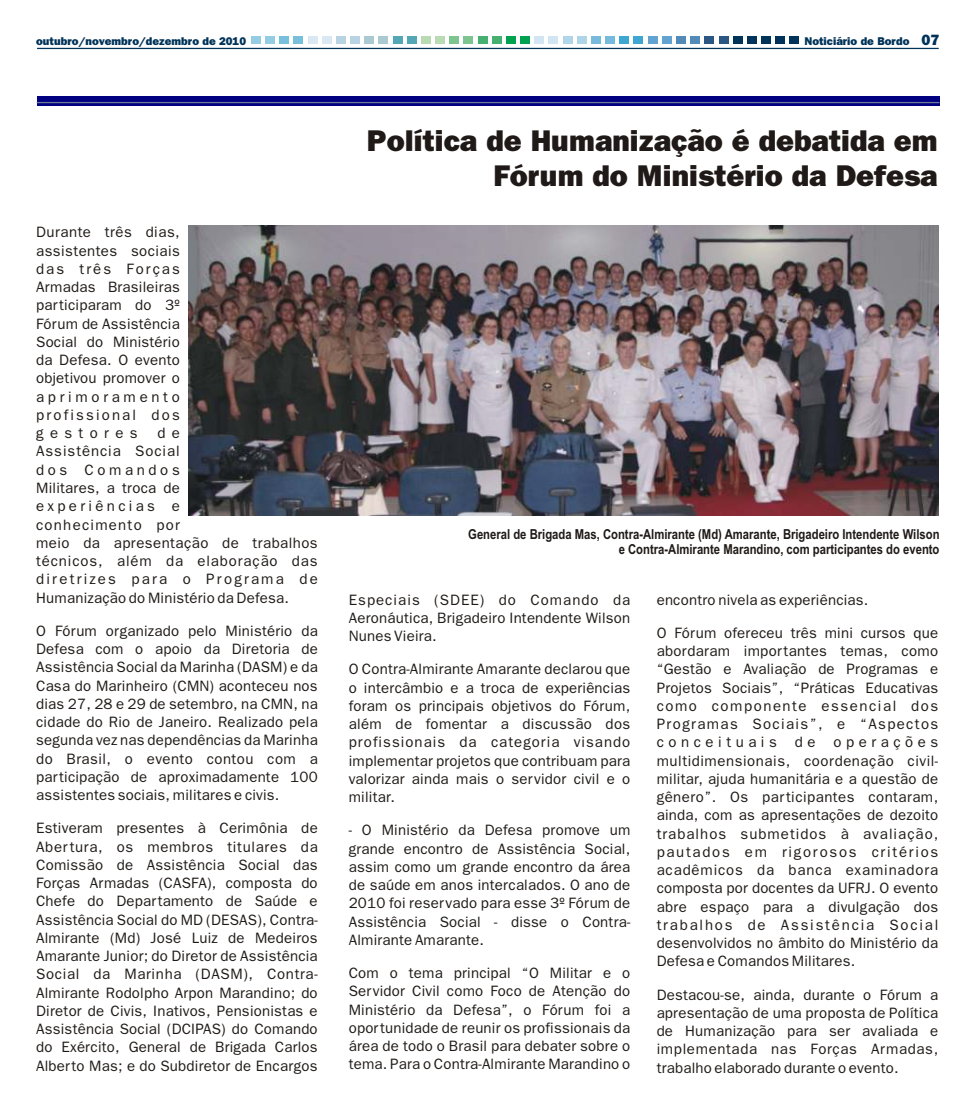
<style>
.page{position:relative;width:975px;height:1117px;background:#fff}
.page>*{position:absolute;margin:0;border:0;box-sizing:border-box;transform-origin:0 0}
.t1{font:800 30px/34.1px "Frankfurt Gothic";color:#1f1a17;text-align:right}
.t2{font:15px/18.2px "Frankfurt Gothic";letter-spacing:.015em;color:#1f1a17;text-align:justify}
.t3{font:15px/18.2px "Frankfurt Gothic";letter-spacing:.06em;color:#1f1a17}
.t4{font:700 13.75px/15.8px "Arial Narrow";color:#1f1a17;text-align:right}
.t5{font:800 11.25px "Frankfurt Gothic";color:#003359}
.s1{font-size:15px}
</style>
<div class="page">
<hr style="left:37px;top:48px;width:902px;height:1px;background:#003359">
<div style="left:761px;top:36px;width:10px;height:8px;background:#003359"></div>
<div style="left:747px;top:36px;width:9px;height:8px;background:#003359"></div>
<div style="left:733px;top:36px;width:9px;height:8px;background:#003359"></div>
<div style="left:719px;top:36px;width:9px;height:8px;background:#2b5782"></div>
<div style="left:705px;top:36px;width:9px;height:8px;background:#2b5782"></div>
<div style="left:691px;top:36px;width:9px;height:8px;background:#548ab8"></div>
<div style="left:676px;top:36px;width:10px;height:8px;background:#548ab8"></div>
<div style="left:662px;top:36px;width:9px;height:8px;background:#63a3d1"></div>
<div style="left:648px;top:36px;width:9px;height:8px;background:#63a3d1"></div>
<div style="left:634px;top:36px;width:9px;height:8px;background:#3da6d1"></div>
<div style="left:620px;top:36px;width:9px;height:8px;background:#3da6d1"></div>
<div style="left:606px;top:36px;width:9px;height:8px;background:#78badb"></div>
<div style="left:591px;top:36px;width:10px;height:8px;background:#78badb"></div>
<div style="left:577px;top:36px;width:9px;height:8px;background:#b0d4e8"></div>
<div style="left:563px;top:36px;width:9px;height:8px;background:#b0d4e8"></div>
<div style="left:549px;top:36px;width:9px;height:8px;background:#d1e6f2"></div>
<div style="left:535px;top:36px;width:9px;height:8px;background:#d1e6f2"></div>
<div style="left:520px;top:36px;width:10px;height:8px;background:#00a14f"></div>
<div style="left:506px;top:36px;width:10px;height:8px;background:#00a14f"></div>
<div style="left:492px;top:36px;width:9px;height:8px;background:#45b070"></div>
<div style="left:478px;top:36px;width:9px;height:8px;background:#45b070"></div>
<div style="left:464px;top:36px;width:9px;height:8px;background:#7dc48f"></div>
<div style="left:450px;top:36px;width:9px;height:8px;background:#7dc48f"></div>
<div style="left:435px;top:36px;width:10px;height:8px;background:#b8dbb3"></div>
<div style="left:421px;top:36px;width:9px;height:8px;background:#b8dbb3"></div>
<div style="left:407px;top:36px;width:9px;height:8px;background:#54a8b5"></div>
<div style="left:393px;top:36px;width:9px;height:8px;background:#54a8b5"></div>
<div style="left:379px;top:36px;width:9px;height:8px;background:#abc9d1"></div>
<div style="left:365px;top:36px;width:9px;height:8px;background:#abc9d1"></div>
<div style="left:350px;top:36px;width:10px;height:8px;background:#b8d4e3"></div>
<div style="left:336px;top:36px;width:9px;height:8px;background:#b8d4e3"></div>
<div style="left:322px;top:36px;width:9px;height:8px;background:#d9e8f2"></div>
<div style="left:308px;top:36px;width:9px;height:8px;background:#d9e8f2"></div>
<div style="left:294px;top:36px;width:9px;height:8px;background:#78bfdb"></div>
<div style="left:280px;top:36px;width:9px;height:8px;background:#78bfdb"></div>
<div style="left:265px;top:36px;width:10px;height:8px;background:#94cce3"></div>
<div style="left:251px;top:36px;width:9px;height:8px;background:#94cce3"></div>
<div style="left:775px;top:36px;width:9px;height:8px;background:#003359"></div>
<div style="left:789px;top:36px;width:9px;height:8px;background:#003359"></div>
<svg style="left:37px;top:96px;width:903px;height:9px;background:#030380"></svg>
<hr style="left:37px;top:102px;width:903px;height:1px;background:#6e7d91">
<img style="left:189px;top:226px;width:749px;height:290px">
<p class="t5" style="left:36px;top:37px;width:212px">outubro/novembro/dezembro de 2010</p>
<p class="t5" style="left:804px;top:37px;width:136px">Noticiário de Bordo <span class="s1">07</span></p>
<p class="t2" style="left:36px;top:224px;width:145px">Durante três dias, assistentes sociais das três Forças Armadas Brasileiras participaram do 3º Fórum de Assistência Social do Ministério da Defesa. O evento objetivou promover o aprimoramento profissional dos gestores</p>
<p class="t3" style="left:36px;top:425px;width:283px;text-indent:121px">d e<br>Assistência Social<br>dos Comandos<br>Militares, a troca de<br>experiências e<br>conhecimento por<br>meio da apresentação de trabalhos técnicos, além da elaboração das diretrizes para o Programa de<br>Humanização do Ministério da Defesa.</p>
<p class="t2" style="left:36px;top:622px;width:283px">O Fórum organizado pelo Ministério da Defesa com o apoio da Diretoria de Assistência Social da Marinha (DASM) e da Casa do Marinheiro (CMN) aconteceu nos dias 27, 28 e 29 de setembro, na CMN, na cidade do Rio de Janeiro. Realizado pela segunda vez nas dependências da Marinha do Brasil, o evento contou com a participação de aproximadamente 100 assistentes sociais, militares e civis.</p>
<p class="t2" style="left:36px;top:820px;width:283px">Estiveram presentes à Cerimônia de Abertura, os membros titulares da Comissão de Assistência Social das Forças Armadas (CASFA), composta do Chefe do Departamento de Saúde e Assistência Social do MD (DESAS), Contra-Almirante (Md) José Luiz de Medeiros Amarante Junior; do Diretor de Assistência Social da Marinha (DASM), Contra-Almirante Rodolpho Arpon Marandino; do Diretor de Civis, Inativos, Pensionistas e Assistência Social (DCIPAS) do Comando do Exército, General de Brigada Carlos Alberto Mas; e do Subdiretor de Encargos</p>
<h1 class="t1" style="left:367px;top:126px;width:572px">Política de Humanização é debatida em<br>Fórum do Ministério da Defesa</h1>
<p class="t4" style="left:468px;top:527px;width:473px">General de Brigada Mas, Contra-Almirante (Md) Amarante, Brigadeiro Intendente Wilson e Contra-Almirante Marandino, com participantes do evento</p>
<p class="t2" style="left:349px;top:591px;width:283px">Especiais (SDEE) do Comando da Aeronáutica, Brigadeiro Intendente Wilson Nunes Vieira.</p>
<p class="t2" style="left:349px;top:661px;width:283px">O Contra-Almirante Amarante declarou que o intercâmbio e a troca de experiências foram os principais objetivos do Fórum, além de fomentar a discussão dos profissionais da categoria visando implementar projetos que contribuam para valorizar ainda mais o servidor civil e o militar.</p>
<p class="t2" style="left:349px;top:822px;width:283px">- O Ministério da Defesa promove um grande encontro de Assistência Social, assim como um grande encontro da área de saúde em anos intercalados. O ano de 2010 foi reservado para esse 3º Fórum de Assistência Social - disse o Contra-Almirante Amarante.</p>
<p class="t2" style="left:349px;top:965px;width:283px">Com o tema principal “O Militar e o Servidor Civil como Foco de Atenção do Ministério da Defesa”, o Fórum foi a oportunidade de reunir os profissionais da área de todo o Brasil para debater sobre o tema. Para o Contra-Almirante Marandino o</p>
<p class="t2" style="left:657px;top:591px;width:213px">encontro nivela as experiências.</p>
<p class="t2" style="left:657px;top:624px;width:283px">O Fórum ofereceu três mini cursos que abordaram importantes temas, como “Gestão e Avaliação de Programas e Projetos Sociais”, “Práticas Educativas como componente essencial dos Programas Sociais”, e “Aspectos conceituais de operações multidimensionais, coordenação civil&shy;militar, ajuda humanitária e a questão de gênero”. Os participantes contaram, ainda, com as apresentações de dezoito trabalhos submetidos à avaliação, pautados em rigorosos critérios acadêmicos da banca examinadora composta por docentes da UFRJ. O evento abre espaço para a divulgação dos trabalhos de Assistência Social desenvolvidos no âmbito do Ministério da Defesa e Comandos Militares.</p>
<p class="t2" style="left:657px;top:986px;width:283px">Destacou-se, ainda, durante o Fórum a apresentação de uma proposta de Política de Humanização para ser avaliada e implementada nas Forças Armadas, trabalho elaborado durante o evento.</p>
</div>
